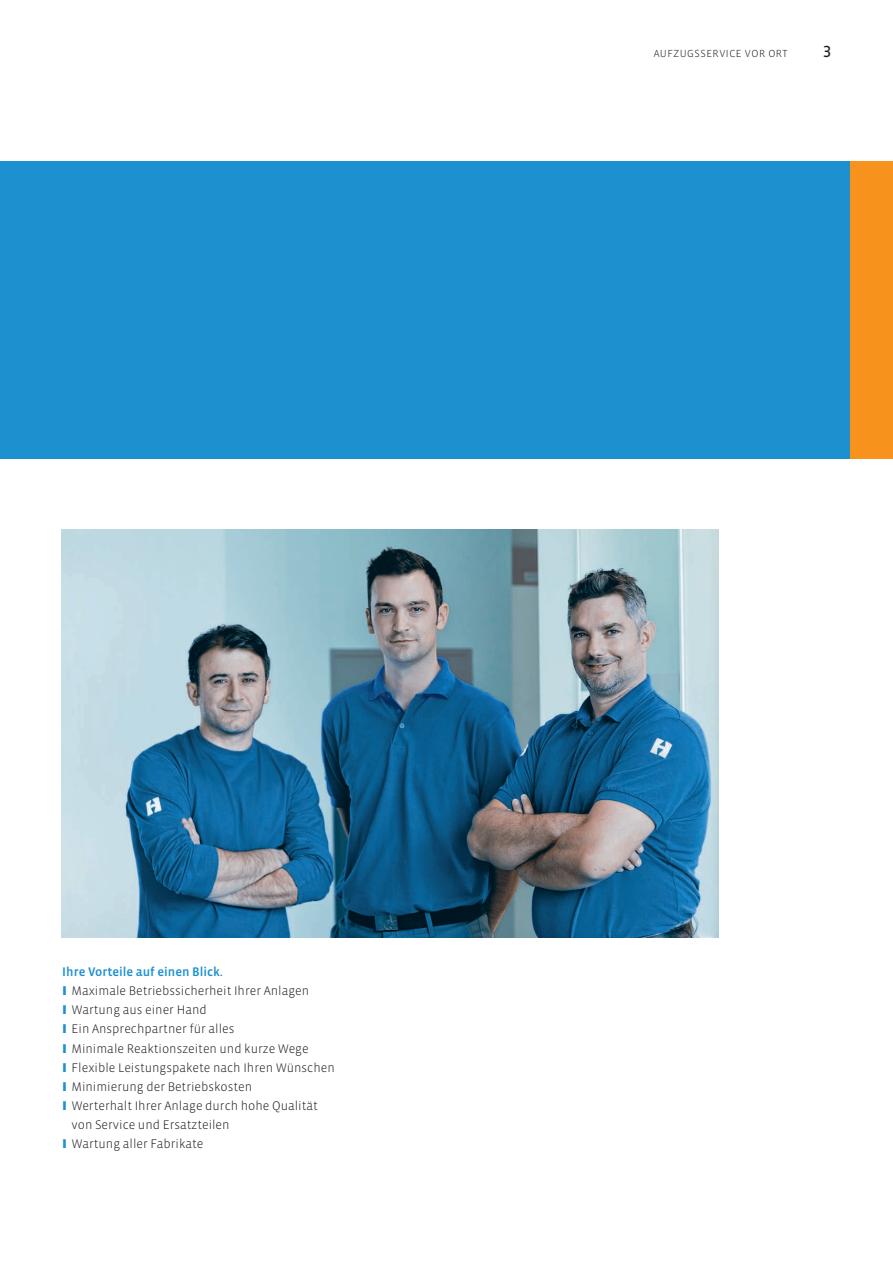
<style>
.page{position:relative;width:893px;height:1263px;background:#fff}
.page>*{position:absolute;margin:0;border:0;box-sizing:border-box;transform-origin:0 0}
.t1{font:16.5px "Vista Sans OT";color:#231f20}
.t2{font:300 12.75px/19.2px "Vista Sans OT";color:#231f20}
.HH_Head3_8_5pt_Blau{font:500 12.75px "Vista Sans OT";color:#1d90d0}
.HH_Kolumnentitel_Cap{font:300 10.5px "Vista Sans OT";letter-spacing:.05em;color:#231f20}
.s1{color:#1d90d0}
</style>
<div class="page">
<div style="left:0;top:162px;width:850px;height:297px;background:#1d90d0"></div>
<img style="left:62px;top:530px;width:657px;height:408px">
<div style="left:850px;top:162px;width:43px;height:297px;background:#f7931d"></div>
<p class="HH_Kolumnentitel_Cap" style="left:654px;top:48px;width:136px">AUFZUGSSERVICE VOR ORT</p>
<p class="t1" style="left:823px;top:43px;width:10px">3</p>
<p class="HH_Head3_8_5pt_Blau" style="left:62px;top:965px;width:162px">Ihre Vorteile auf einen Blick.</p>
<p class="t2" style="left:63px;top:981px;width:248px"><span class="s1">❙</span> Maximale Betriebssicherheit Ihrer Anlagen</p>
<p class="t2" style="left:63px;top:1000px;width:145px"><span class="s1">❙</span> Wartung aus einer Hand</p>
<p class="t2" style="left:63px;top:1020px;width:173px"><span class="s1">❙</span> Ein Ansprechpartner für alles</p>
<p class="t2" style="left:63px;top:1039px;width:247px"><span class="s1">❙</span> Minimale Reaktionszeiten und kurze Wege</p>
<p class="t2" style="left:63px;top:1058px;width:274px"><span class="s1">❙</span> Flexible Leistungspakete nach Ihren Wünschen</p>
<p class="t2" style="left:63px;top:1077px;width:191px"><span class="s1">❙</span> Minimierung der Betriebskosten</p>
<p class="t2" style="left:72px;top:1096px;width:248px;text-indent:-9px"><span class="s1">❙</span> Werterhalt Ihrer Anlage durch hohe Qualität von Service und Ersatzteilen</p>
<p class="t2" style="left:63px;top:1134px;width:142px"><span class="s1">❙</span> Wartung aller Fabrikate</p>
</div>
